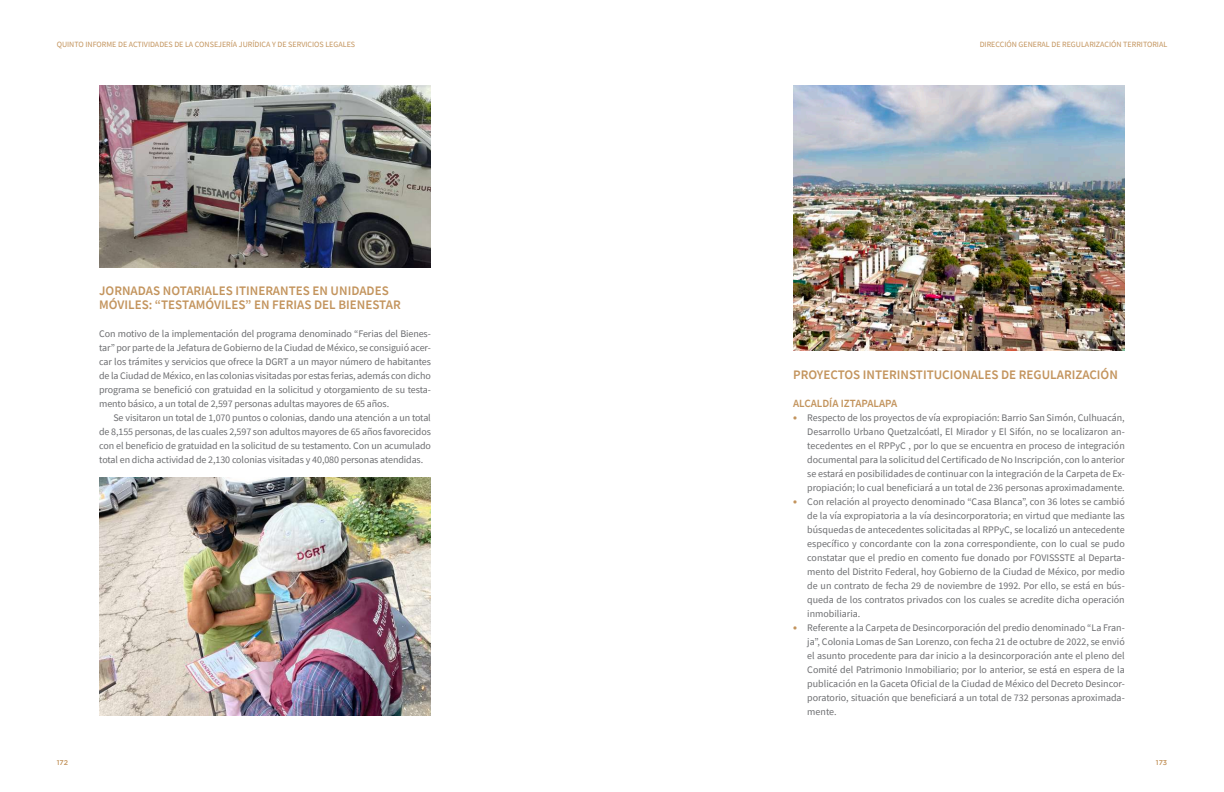
<style>
.page{position:relative;width:1224px;height:792px;background:#fff}
.page>*{position:absolute;margin:0;border:0;box-sizing:border-box;transform-origin:0 0}
.t1{font:600 13px/14px "Source Sans Pro";color:#c3945d}
.t2{font:600 11px "Source Sans Pro";color:#c3945d}
.t3{font:10px/14px "Source Sans Pro";color:#6c6d70;text-align:justify}
.t4{font:8px "Source Sans Pro";color:#c3945d}
.t5{font:500 7px "Gotham";color:#c3945d}
.s1{font-weight:700;font-size:11.5px;color:#c3945d}
</style>
<div class="page">
<img style="left:99px;top:85px;width:332px;height:182px">
<img style="left:99px;top:477px;width:332px;height:238px">
<img style="left:793px;top:85px;width:332px;height:265px">
<p class="t4" style="left:57px;top:39px;width:300px">QUINTO INFORME DE ACTIVIDADES DE LA CONSEJERÍA JURÍDICA Y DE SERVICIOS LEGALES</p>
<p class="t4" style="left:980px;top:39px;width:30px">DIRECCIÓN</p>
<p class="t4" style="left:1019px;top:39px;width:11px">GENER</p>
<p class="t4" style="left:1042px;top:39px;width:73px">AL DE REGULARIZACIÓN</p>
<p class="t4" style="left:1123px;top:39px;width:5px">TERRIT</p>
<p class="t4" style="left:1147px;top:39px;width:22px">ORIAL</p>
<h1 class="t1" style="left:99px;top:284px;width:303px">JORNADAS NOTARIALES ITINERANTES EN UNIDADES<br>MÓVILES: “TESTAMÓVILES” EN FERIAS DEL BIENESTAR</h1>
<p class="t3" style="left:99px;top:327px;width:333px">Con motivo de la implementación del programa denominado “Ferias del Bienes&shy;tar” por parte de la Jefatura de Gobierno de la Ciudad de México, se consiguió acer&shy;car los trámites y servicios que ofrece la DGRT a un mayor número de habitantes de la Ciudad de México, en las colonias visitadas por estas ferias, además con dicho programa se benefició con gratuidad en la solicitud y otorgamiento de su testa&shy;mento básico, a un total de 2,597 personas adultas mayores de 65 años.</p>
<p class="t3" style="left:99px;top:411px;width:333px;text-indent:14px">Se visitaron un total de 1,070 puntos o colonias, dando una atención a un total de 8,155 personas, de las cuales 2,597 son adultos mayores de 65 años favorecidos con el beneficio de gratuidad en la solicitud de su testamento. Con un acumulado total en dicha actividad de 2,130 colonias visitadas y 40,080 personas atendidas.</p>
<h1 class="t1" style="left:793px;top:368px;width:326px">PROYECTOS INTERINSTITUCIONALES DE REGULARIZACIÓN</h1>
<p class="t2" style="left:793px;top:396px;width:106px">ALCALDÍA IZTAPALAPA</p>
<p class="t3" style="left:807px;top:411px;width:319px;text-indent:-14px"><span class="s1">•</span> Respecto de los proyectos de vía expropiación: Barrio San Simón, Culhuacán, Desarrollo Urbano Quetzalcóatl, El Mirador y El Sifón, no se localizaron an&shy;tecedentes en el RPPyC , por lo que se encuentra en proceso de integración documental para la solicitud del Certificado de No Inscripción, con lo anterior se estará en posibilidades de continuar con la integración de la Carpeta de Ex&shy;propiación; lo cual beneficiará a un total de 236 personas aproximadamente.</p>
<p class="t3" style="left:807px;top:495px;width:319px;text-indent:-14px"><span class="s1">•</span> Con relación al proyecto denominado “Casa Blanca”, con 36 lotes se cambió de la vía expropiatoria a la vía desincorporatoria; en virtud que mediante las búsquedas de antecedentes solicitadas al RPPyC, se localizó un antecedente específico y concordante con la zona correspondiente, con lo cual se pudo constatar que el predio en comento fue donado por FOVISSSTE al Departa&shy;mento del Distrito Federal, hoy Gobierno de la Ciudad de México, por medio de un contrato de fecha 29 de noviembre de 1992. Por ello, se está en bús&shy;queda de los contratos privados con los cuales se acredite dicha operación inmobiliaria.</p>
<p class="t3" style="left:807px;top:621px;width:319px;text-indent:-14px"><span class="s1">•</span> Referente a la Carpeta de Desincorporación del predio denominado “La Fran&shy;ja”, Colonia Lomas de San Lorenzo, con fecha 21 de octubre de 2022, se envió el asunto procedente para dar inicio a la desincorporación ante el pleno del Comité del Patrimonio Inmobiliario; por lo anterior, se está en espera de la publicación en la Gaceta Oficial de la Ciudad de México del Decreto Desincor&shy;poratorio, situación que beneficiará a un total de 732 personas aproximada&shy;mente.</p>
<p class="t5" style="left:57px;top:759px;width:13px">172</p>
<p class="t5" style="left:1156px;top:759px;width:13px">173</p>
</div>
